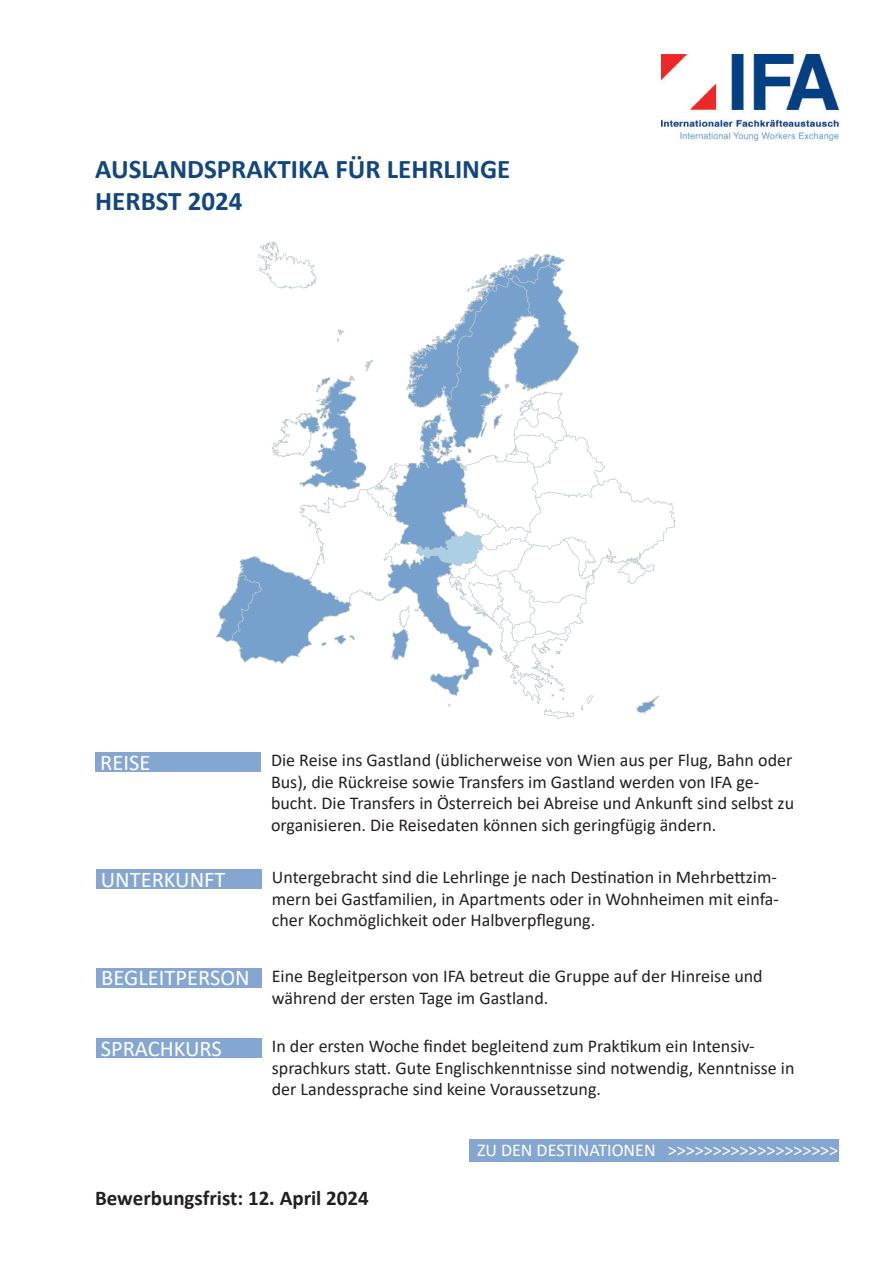
<style>
.page{position:relative;width:893px;height:1263px;background:#fff}
.page>*{position:absolute;margin:0;border:0;box-sizing:border-box;transform-origin:0 0}
.t1{font:700 27px/32.4px "Calibri";color:#12467e}
.t2{font:22.5px "Calibri";color:#fff}
.t3{font:700 21px "Calibri";color:#231f20}
.t4{font:18px/21.6px "Calibri";color:#231f20}
.t5{font:18px "Calibri";color:#fff}
</style>
<div class="page">
<img style="left:661px;top:54px;width:178px;height:86px">
<div style="left:95px;top:753px;width:166px;height:19px;background:#84a6d1"></div>
<div style="left:469px;top:1139px;width:370px;height:23px;background:#84a6d1"></div>
<div style="left:96px;top:870px;width:165px;height:19px;background:#84a6d1"></div>
<div style="left:96px;top:968px;width:166px;height:19px;background:#84a6d1"></div>
<div style="left:96px;top:1039px;width:165px;height:19px;background:#84a6d1"></div>
<img style="left:215px;top:241px;width:461px;height:478px">
<h1 class="t1" style="left:95px;top:152px;width:417px">AUSLANDSPRAKTIKA FÜR LEHRLINGE<br>HERBST 2024</h1>
<p class="t2" style="left:100px;top:746px;width:52px">REISE</p>
<p class="t2" style="left:101px;top:863px;width:126px">UNTERKUNFT</p>
<p class="t2" style="left:101px;top:962px;width:150px">BEGLEITPERSON</p>
<p class="t2" style="left:101px;top:1032px;width:123px">SPRACHKURS</p>
<p class="t4" style="left:271px;top:749px;width:524px">Die Reise ins Gastland (üblicherweise von Wien aus per Flug, Bahn oder Bus), die Rückreise sowie Transfers im Gastland werden von IFA ge&shy;bucht. Die Transfers in Österreich bei Abreise und Ankunft sind selbst zu organisieren. Die Reisedaten können sich geringfügig ändern.</p>
<p class="t4" style="left:272px;top:866px;width:509px;text-align:justify">Untergebracht sind die Lehrlinge je nach Destination in Mehrbettzim&shy;mern bei Gastfamilien, in Apartments oder in Wohnheimen mit einfa&shy;cher Kochmöglichkeit oder Halbverpflegung.</p>
<p class="t4" style="left:272px;top:965px;width:492px">Eine Begleitperson von IFA betreut die Gruppe auf der Hinreise und während der ersten Tage im Gastland.</p>
<p class="t4" style="left:272px;top:1035px;width:524px">In der ersten Woche findet begleitend zum Praktikum ein Intensiv&shy;sprachkurs statt. Gute Englischkenntnisse sind notwendig, Kenntnisse in der Landessprache sind keine Voraussetzung.</p>
<p class="t5" style="left:477px;top:1138px;width:363px">ZU DEN DESTINATIONEN &gt;&gt;&gt;&gt;&gt;&gt;&gt;&gt;&gt;&gt;&gt;&gt;&gt;&gt;&gt;&gt;&gt;&gt;&gt;</p>
<p class="t3" style="left:95px;top:1183px;width:275px">Bewerbungsfrist: 12. April 2024</p>
</div>
